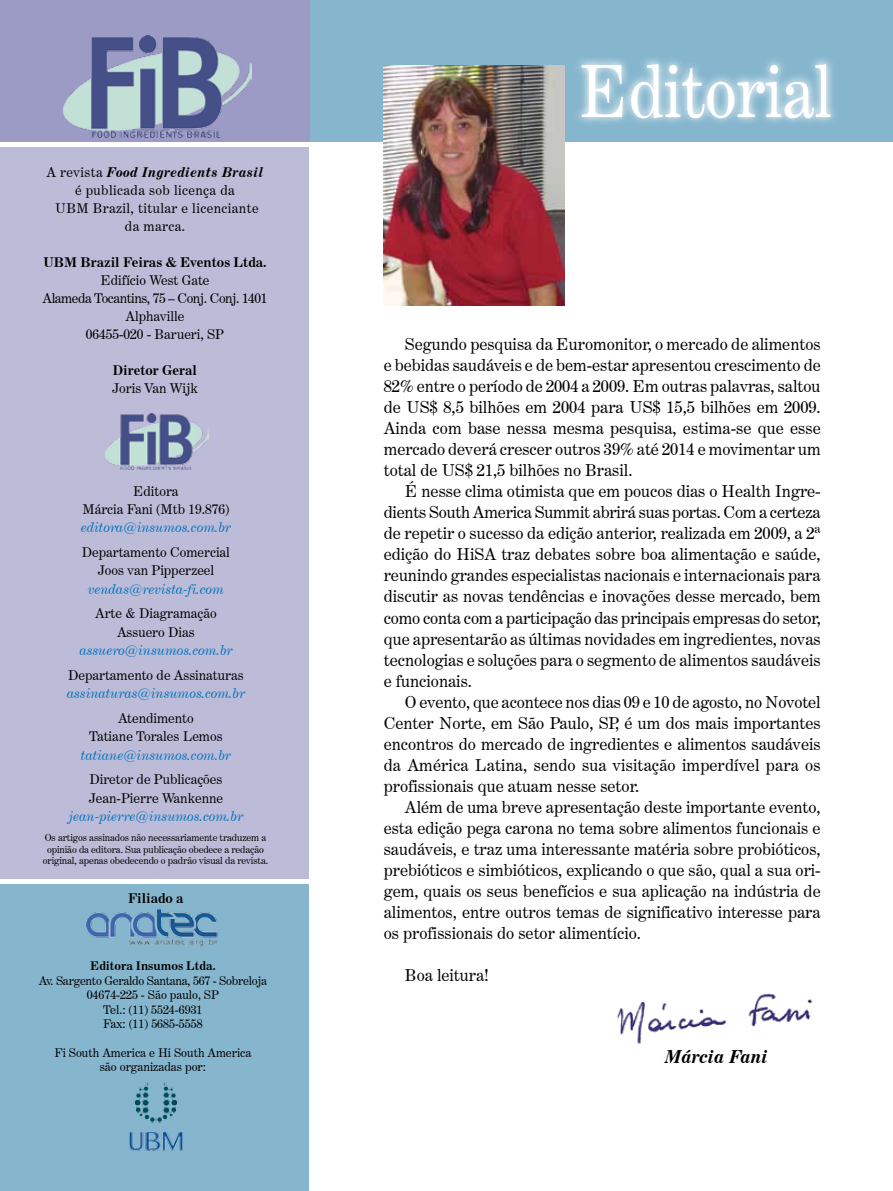
<style>
.page{position:relative;width:893px;height:1191px;background:#fff}
.page>*{position:absolute;margin:0;border:0;box-sizing:border-box;transform-origin:0 0}
.t1{font:72px "Century Expanded BT";color:#fff;scale:.9 1}
.t2{font:italic 700 18px "Century Expanded BT";color:#000}
.t3{font:16.5px/21px "Century Expanded BT";color:#000;text-align:justify}
.t4{font:13.5px/18.3px "Century Expanded BT";color:#000;text-align:center}
.t5{font:italic 13.5px "Century Expanded BT";color:#0072bc}
.t6{font:13.5px/18px "Century Expanded BT";letter-spacing:.03em;color:#000;text-align:center}
.t7{font:700 13.5px "Century Expanded BT";color:#000}
.t8{font:12px/14.4px "Century Expanded BT";letter-spacing:-.02em;color:#000;text-align:center}
.t9{font:12px/14.4px "Century Expanded BT";color:#000;text-align:center}
.t10{font:700 12px "Century Expanded BT";color:#000}
.t11{font:9.75px/11.7px "Century Expanded BT";letter-spacing:-.01em;color:#000;text-align:center}
.s1{font-weight:700;font-style:italic}
</style>
<div class="page">
<img style="left:617px;top:993px;width:196px;height:51px">
<div style="left:0;top:884px;width:309px;height:307px;background:#86b6ce"></div>
<div style="left:0;top:147px;width:309px;height:731px;background:#bcbcd8"></div>
<div style="left:289px;top:0;width:604px;height:141px;background:#86b6ce"></div>
<div style="left:0;top:0;width:310px;height:141px;background:#9b9bc5"></div>
<svg style="left:578px;top:59px;width:257px;height:64px"></svg>
<img style="left:64px;top:35px;width:188px;height:103px">
<img style="left:105px;top:414px;width:103px;height:55px">
<img style="left:86px;top:908px;width:132px;height:39px">
<img style="left:129px;top:1082px;width:54px;height:69px">
<img style="left:384px;top:65px;width:180px;height:241px">
<p class="t6" style="left:47px;top:163px;width:218px">A revista <span class="s1">Food Ingredients Brasil </span>é publicada sob licença da<br>UBM Brazil, titular e licenciante da marca.</p>
<p class="t7" style="left:43px;top:254px;width:225px">UBM Brazil Feiras &amp; Eventos Ltda.</p>
<p class="t4" style="left:43px;top:271px;width:226px">Edifício West Gate<br>Alameda Tocantins, 75 – Conj. Conj. 1401<br>Alphaville<br>06455-020 - Barueri, SP</p>
<p class="t7" style="left:113px;top:362px;width:86px">Diretor Geral</p>
<p class="t4" style="left:112px;top:379px;width:87px">Joris Van Wijk</p>
<p class="t4" style="left:82px;top:481px;width:149px">Editora<br>Márcia Fani (Mtb 19.876)</p>
<p class="t5" style="left:81px;top:519px;width:151px">editora@insumos.com.br</p>
<p class="t4" style="left:82px;top:543px;width:150px">Departamento Comercial<br>Joos van Pipperzeel</p>
<p class="t5" style="left:88px;top:580px;width:137px">vendas@revista-fi.com</p>
<p class="t4" style="left:95px;top:604px;width:123px">Arte &amp; Diagramação<br>Assuero Dias</p>
<p class="t5" style="left:79px;top:642px;width:155px">assuero@insumos.com.br</p>
<p class="t4" style="left:68px;top:665px;width:177px">Departamento de Assinaturas</p>
<p class="t5" style="left:67px;top:685px;width:180px">assinaturas@insumos.com.br</p>
<p class="t4" style="left:89px;top:708px;width:135px">Atendimento<br>Tatiane Torales Lemos</p>
<p class="t5" style="left:81px;top:746px;width:151px">tatiane@insumos.com.br</p>
<p class="t4" style="left:89px;top:770px;width:136px;text-align:left">Diretor de Publicações<br>Jean-Pierre Wankenne</p>
<p class="t5" style="left:69px;top:808px;width:176px">jean-pierre@insumos.com.br</p>
<p class="t11" style="left:43px;top:831px;width:227px">Os artigos assinados não necessariamente traduzem a opinião da editora. Sua publicação obedece a redação original, apenas obedecendo o padrão visual da revista.</p>
<p class="t7" style="left:128px;top:890px;width:57px">Filiado a</p>
<p class="t10" style="left:90px;top:958px;width:127px">Editora Insumos Ltda.</p>
<p class="t8" style="left:39px;top:973px;width:230px">Av. Sargento Geraldo Santana, 567 - Sobreloja<br>04674-225 - São paulo, SP<br>Tel.: (11) 5524-6931<br>Fax: (11) 5685-5558</p>
<p class="t9" style="left:54px;top:1045px;width:199px">Fi South America e Hi South America são organizadas por:</p>
<h1 class="t1" style="left:579px;top:47px;width:283px">Editorial</h1>
<p class="t3" style="left:384px;top:334px;width:439px;text-indent:21px">Segundo pesquisa da Euromonitor, o mercado de alimentos e bebidas saudáveis e de bem-estar apresentou crescimento de 82% entre o período de 2004 a 2009. Em outras palavras, saltou de US$ 8,5 bilhões em 2004 para US$ 15,5 bilhões em 2009.<br>Ainda com base nessa mesma pesquisa, estima-se que esse mercado deverá crescer outros 39% até 2014 e movimentar um total de US$ 21,5 bilhões no Brasil.</p>
<p class="t3" style="left:384px;top:481px;width:439px;text-indent:21px">É nesse clima otimista que em poucos dias o Health Ingre&shy;dients South America Summit abrirá suas portas. Com a certeza de repetir o sucesso da edição anterior, realizada em 2009, a 2ª edição do HiSA traz debates sobre boa alimentação e saúde, reunindo grandes especialistas nacionais e internacionais para discutir as novas tendências e inovações desse mercado, bem como conta com a participação das principais empresas do setor, que apresentarão as últimas novidades em ingredientes, novas tecnologias e soluções para o segmento de alimentos saudáveis e funcionais.</p>
<p class="t3" style="left:384px;top:691px;width:438px;text-indent:21px">O evento, que acontece nos dias 09 e 10 de agosto, no Novotel Center Norte, em São Paulo, SP, é um dos mais importantes encontros do mercado de ingredientes e alimentos saudáveis da América Latina, sendo sua visitação imperdível para os profissionais que atuam nesse setor.</p>
<p class="t3" style="left:384px;top:796px;width:438px;text-indent:21px">Além de uma breve apresentação deste importante evento, esta edição pega carona no tema sobre alimentos funcionais e saudáveis, e traz uma interessante matéria sobre probióticos, prebióticos e simbióticos, explicando o que são, qual a sua ori&shy;gem, quais os seus benefícios e sua aplicação na indústria de alimentos, entre outros temas de significativo interesse para os profissionais do setor alimentício.</p>
<p class="t3" style="left:405px;top:964px;width:86px">Boa leitura!</p>
<p class="t2" style="left:665px;top:1045px;width:105px">Márcia Fani</p>
</div>
